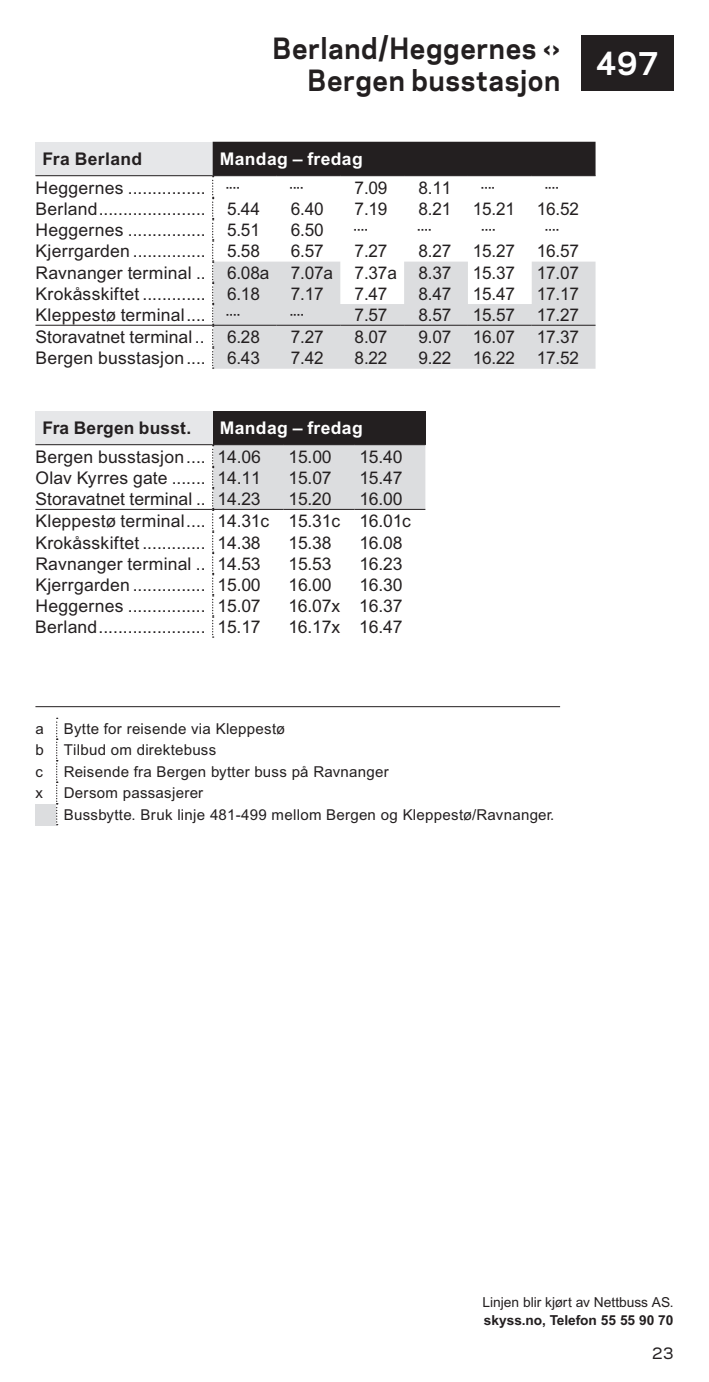
<style>
.page{position:relative;width:709px;height:1382px;background:#fff}
.page>*{position:absolute;margin:0;border:0;box-sizing:border-box;transform-origin:0 0}
.t1{font:700 30px "Galaxie Polaris";color:#fff}
.t2{font:700 27.5px/32.5px "Galaxie Polaris";letter-spacing:.025em;color:#231f20;text-align:right;scale:.95 1}
.t3{font:17.5px/21.2px "Arial MT Pro";letter-spacing:.01em;color:#231f20;text-align:justify}
.t4{font:700 17.5px "Arial MT Pro";letter-spacing:.02em;color:#fff}
.t5{font:700 17.5px "Arial MT Pro";letter-spacing:.01em;color:#231f20}
.t6{font:15px/21.5px "Arial MT Pro";letter-spacing:.02em;color:#231f20}
.t7{font:500 15px "Galaxie Polaris";color:#231f20}
.t8{font:13.75px "Arial MT Pro";color:#231f20}
.t9{font:700 13.75px "Arial MT Pro";color:#231f20}
</style>
<div class="page">
<div style="left:35px;top:142px;width:178px;height:34px;background:#e6e7e9"></div>
<svg style="left:212px;top:142px;width:383px;height:227px"></svg>
<hr style="left:35px;top:175px;width:178px;height:1px;background:#231f20">
<hr style="left:404px;top:175px;width:64px;height:1px;background:#231f20">
<hr style="left:468px;top:175px;width:63px;height:1px;background:#231f20">
<hr style="left:531px;top:175px;width:64px;height:1px;background:#231f20">
<hr style="left:35px;top:325px;width:178px;height:1px;background:#231f20">
<hr style="left:213px;top:325px;width:63px;height:1px;background:#231f20">
<hr style="left:276px;top:325px;width:64px;height:1px;background:#231f20">
<hr style="left:340px;top:325px;width:64px;height:1px;background:#231f20">
<hr style="left:404px;top:325px;width:64px;height:1px;background:#231f20">
<hr style="left:468px;top:325px;width:63px;height:1px;background:#231f20">
<hr style="left:531px;top:325px;width:64px;height:1px;background:#231f20">
<hr style="left:213px;top:175px;width:63px;height:1px;background:#231f20">
<hr style="left:276px;top:175px;width:64px;height:1px;background:#231f20">
<hr style="left:340px;top:175px;width:64px;height:1px;background:#231f20">
<div style="left:35px;top:411px;width:178px;height:34px;background:#e6e7e9"></div>
<div style="left:213px;top:411px;width:212px;height:34px;background:#231f20"></div>
<hr style="left:35px;top:444px;width:178px;height:1px;background:#231f20">
<hr style="left:35px;top:509px;width:178px;height:1px;background:#231f20">
<svg style="left:212px;top:445px;width:213px;height:193px"></svg>
<hr style="left:35px;top:706px;width:525px;height:1px;background:#231f20">
<div style="left:35px;top:804px;width:22px;height:21px;background:#dcdddf"></div>
<svg style="left:56px;top:718px;width:2px;height:107px"></svg>
<div style="left:581px;top:35px;width:92px;height:56px;background:#231f20"></div>
<h2 class="t2" style="left:273px;top:30px;width:304px">Berland/Heggernes ‹›<br>Bergen busstasjon</h2>
<h1 class="t1" style="left:596px;top:41px;width:64px">497</h1>
<p class="t5" style="left:43px;top:149px;width:101px">Fra Berland</p>
<p class="t4" style="left:220px;top:149px;width:144px">Mandag – fredag</p>
<p class="t3" style="left:35px;top:178px;width:206px">Heggernes ................ ····</p>
<p class="t3" style="left:289px;top:178px;width:17px">····</p>
<p class="t3" style="left:354px;top:178px;width:34px">7.09</p>
<p class="t3" style="left:418px;top:178px;width:34px">8.11</p>
<p class="t3" style="left:480px;top:178px;width:17px">····</p>
<p class="t3" style="left:544px;top:178px;width:17px">····</p>
<p class="t3" style="left:35px;top:199px;width:226px">Berland...................... 5.44</p>
<p class="t3" style="left:291px;top:199px;width:34px">6.40</p>
<p class="t3" style="left:354px;top:199px;width:34px">7.19</p>
<p class="t3" style="left:418px;top:199px;width:162px">8.21 15.21 16.52</p>
<p class="t3" style="left:35px;top:220px;width:226px">Heggernes ................ 5.51</p>
<p class="t3" style="left:291px;top:220px;width:34px">6.50</p>
<p class="t3" style="left:353px;top:220px;width:17px">····</p>
<p class="t3" style="left:416px;top:220px;width:17px">····</p>
<p class="t3" style="left:480px;top:220px;width:17px">····</p>
<p class="t3" style="left:544px;top:220px;width:17px">····</p>
<p class="t3" style="left:35px;top:241px;width:226px">Kjerrgarden ............... 5.58</p>
<p class="t3" style="left:291px;top:241px;width:34px">6.57</p>
<p class="t3" style="left:354px;top:241px;width:34px">7.27</p>
<p class="t3" style="left:35px;top:241px;width:545px;text-indent:383px">8.27 15.27 16.57<br>Ravnanger terminal .. 6.08a 7.07a 7.37a 8.37 15.37 17.07<br>Krokåsskiftet ............. 6.18</p>
<p class="t3" style="left:291px;top:284px;width:34px">7.17</p>
<p class="t3" style="left:354px;top:284px;width:34px">7.47</p>
<p class="t3" style="left:418px;top:284px;width:162px">8.47 15.47 17.17</p>
<p class="t3" style="left:35px;top:305px;width:207px">Kleppestø terminal.... ····</p>
<p class="t3" style="left:289px;top:305px;width:17px">····</p>
<p class="t3" style="left:354px;top:305px;width:34px">7.57</p>
<p class="t3" style="left:418px;top:305px;width:162px">8.57 15.57 17.27</p>
<p class="t3" style="left:35px;top:327px;width:171px">Storavatnet terminal ..</p>
<p class="t3" style="left:227px;top:327px;width:34px">6.28</p>
<p class="t3" style="left:291px;top:327px;width:34px">7.27</p>
<p class="t3" style="left:354px;top:327px;width:34px">8.07</p>
<p class="t3" style="left:418px;top:327px;width:162px">9.07 16.07 17.37</p>
<p class="t3" style="left:35px;top:349px;width:226px">Bergen busstasjon.... 6.43</p>
<p class="t3" style="left:291px;top:349px;width:34px">7.42</p>
<p class="t3" style="left:354px;top:349px;width:34px">8.22</p>
<p class="t3" style="left:418px;top:349px;width:162px">9.22 16.22 17.52</p>
<p class="t5" style="left:43px;top:418px;width:150px">Fra Bergen busst.</p>
<p class="t4" style="left:220px;top:418px;width:144px">Mandag – fredag</p>
<p class="t3" style="left:35px;top:447px;width:227px">Bergen busstasjon.... 14.06</p>
<p class="t3" style="left:288px;top:447px;width:45px">15.00</p>
<p class="t3" style="left:359px;top:447px;width:45px">15.40</p>
<p class="t3" style="left:35px;top:468px;width:227px">Olav Kyrres gate ....... 14.11</p>
<p class="t3" style="left:288px;top:468px;width:45px">15.07</p>
<p class="t3" style="left:359px;top:468px;width:45px">15.47</p>
<p class="t3" style="left:35px;top:489px;width:227px">Storavatnet terminal .. 14.23</p>
<p class="t3" style="left:288px;top:489px;width:45px">15.20</p>
<p class="t3" style="left:35px;top:489px;width:377px;text-align:left;text-indent:324px">16.00<br>Kleppestø terminal.... 14.31c 15.31c 16.01c<br>Krokåsskiftet ............. 14.38</p>
<p class="t3" style="left:288px;top:533px;width:45px">15.38</p>
<p class="t3" style="left:359px;top:533px;width:45px">16.08</p>
<p class="t3" style="left:35px;top:554px;width:227px">Ravnanger terminal .. 14.53</p>
<p class="t3" style="left:288px;top:554px;width:45px">15.53</p>
<p class="t3" style="left:359px;top:554px;width:45px">16.23</p>
<p class="t3" style="left:35px;top:575px;width:227px">Kjerrgarden ............... 15.00</p>
<p class="t3" style="left:288px;top:575px;width:45px">16.00</p>
<p class="t3" style="left:359px;top:575px;width:45px">16.30</p>
<p class="t3" style="left:35px;top:596px;width:227px">Heggernes ................ 15.07</p>
<p class="t3" style="left:288px;top:596px;width:115px">16.07x 16.37</p>
<p class="t3" style="left:35px;top:618px;width:227px">Berland...................... 15.17</p>
<p class="t3" style="left:288px;top:618px;width:115px">16.17x 16.47</p>
<p class="t6" style="left:35px;top:719px;width:10px">a</p>
<p class="t6" style="left:64px;top:719px;width:222px">Bytte for reisende via Kleppestø</p>
<p class="t6" style="left:35px;top:740px;width:10px">b</p>
<p class="t6" style="left:64px;top:740px;width:154px">Tilbud om direktebuss</p>
<p class="t6" style="left:35px;top:762px;width:9px">c</p>
<p class="t6" style="left:64px;top:762px;width:326px">Reisende fra Bergen bytter buss på Ravnanger</p>
<p class="t6" style="left:35px;top:783px;width:9px">x</p>
<p class="t6" style="left:64px;top:783px;width:492px">Dersom passasjerer<br>Bussbytte. Bruk linje 481-499 mellom Bergen og Kleppestø/Ravnanger.</p>
<p class="t8" style="left:482px;top:1294px;width:192px">Linjen blir kjørt av Nettbuss AS.</p>
<p class="t9" style="left:483px;top:1312px;width:191px">skyss.no, Telefon 55 55 90 70</p>
<p class="t7" style="left:652px;top:1341px;width:23px">23</p>
</div>
